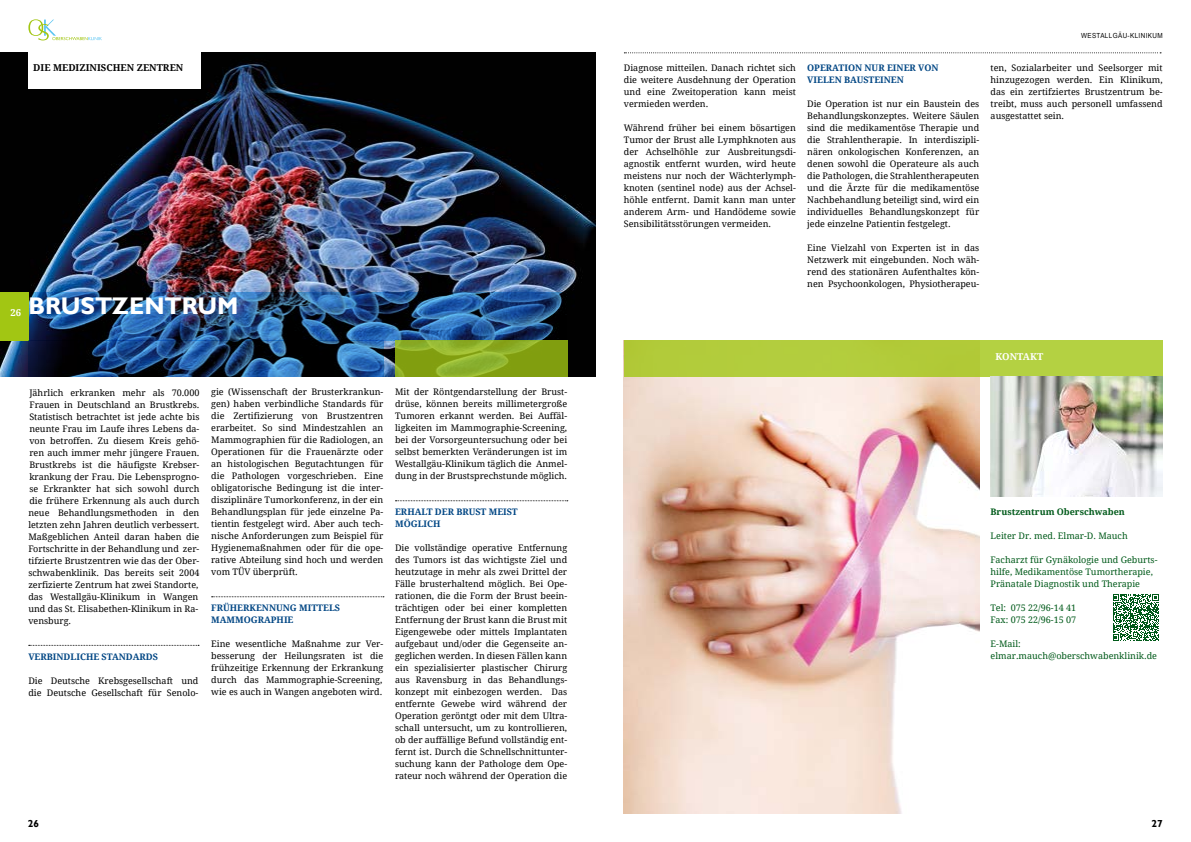
<style>
.page{position:relative;width:1191px;height:842px;background:#fff}
.page>*{position:absolute;margin:0;border:0;box-sizing:border-box;transform-origin:0 0}
.t1{font:700 24px "Gill Alt One";color:#fff}
.t2{font:700 10.1px "Gill Alt One";color:#000}
.t3{font:700 9.5px "Droid Serif";color:#000}
.t4{font:700 9.5px "Droid Serif";color:#fff}
.t5{font:9px/12px "Droid Serif";color:#000;text-align:justify}
.t6{font:9px/12px "Droid Serif";color:#015a1a}
.t7{font:700 9px/12px "Droid Serif";color:#004684}
.t8{font:700 9px "Droid Serif";color:#015a1a}
.t9{font:7px "Arial Narrow";letter-spacing:.05em;color:#000;scale:1.1 1}
</style>
<div class="page">
<svg style="left:28px;top:19px;width:74px;height:22px"></svg>
<svg style="left:624px;top:52px;width:537px;height:1px"></svg>
<img style="left:624px;top:376px;width:355px;height:438px">
<img style="left:0;top:52px;width:595px;height:324px">
<img style="left:28px;top:292px;width:539px;height:48px">
<div style="left:0;top:292px;width:28px;height:48px;background:#a2c613"></div>
<div style="left:28px;top:46px;width:172px;height:42px;background:#fff"></div>
<svg style="left:28px;top:340px;width:356px;height:36px;background:#18385e"></svg>
<svg style="left:395px;top:340px;width:172px;height:36px;background:#88a81d"></svg>
<div style="left:624px;top:340px;width:538px;height:36px;background:#b3cd3d"></div>
<svg style="left:29px;top:645px;width:170px;height:1px"></svg>
<img style="left:990px;top:376px;width:172px;height:120px">
<svg style="left:212px;top:596px;width:172px;height:1px"></svg>
<svg style="left:1113px;top:594px;width:45px;height:47px"></svg>
<svg style="left:395px;top:500px;width:173px;height:1px"></svg>
<p class="t5" style="left:624px;top:62px;width:173px">Diagnose mitteilen. Danach richtet sich die weitere Ausdehnung der Operation und eine Zweitoperation kann meist vermieden werden.</p>
<p class="t5" style="left:624px;top:122px;width:173px">Während früher bei einem bösartigen Tumor der Brust alle Lymphknoten aus der Achselhöhle zur Ausbreitungsdi&shy;agnostik entfernt wurden, wird heute meistens nur noch der Wächterlymph&shy;knoten (sentinel node) aus der Achsel&shy;höhle entfernt. Damit kann man unter anderem Arm- und Handödeme sowie Sensibilitätsstörungen vermeiden.</p>
<p class="t3" style="left:33px;top:63px;width:152px">DIE MEDIZINISCHEN ZENTREN</p>
<p class="t7" style="left:807px;top:62px;width:133px">OPERATION NUR EINER VON<br>VIELEN BAUSTEINEN</p>
<p class="t5" style="left:807px;top:98px;width:173px">Die Operation ist nur ein Baustein des Behandlungskonzeptes. Weitere Säulen sind die medikamentöse Therapie und die Strahlentherapie. In interdiszipli&shy;nären onkologischen Konferenzen, an denen sowohl die Operateure als auch die Pathologen, die Strahlentherapeuten und die Ärzte für die medikamentöse Nachbehandlung beteiligt sind, wird ein individuelles Behandlungskonzept für jede einzelne Patientin festgelegt.</p>
<p class="t5" style="left:807px;top:242px;width:173px">Eine Vielzahl von Experten ist in das Netzwerk mit eingebunden. Noch wäh&shy;rend des stationären Aufenthaltes kön&shy;nen Psychoonkologen, Physiotherapeu-</p>
<p class="t4" style="left:11px;top:307px;width:12px">26</p>
<h1 class="t1" style="left:28px;top:292px;width:212px">BRUSTZENTRUM</h1>
<p class="t9" style="left:1081px;top:30px;width:76px">WESTALLGÄU-KLINIKUM</p>
<p class="t5" style="left:990px;top:62px;width:173px">ten, Sozialarbeiter und Seelsorger mit hinzugezogen werden. Ein Klinikum, das ein zertifziertes Brustzentrum be&shy;treibt, muss auch personell umfassend ausgestattet sein.</p>
<p class="t5" style="left:28px;top:387px;width:173px">Jährlich erkranken mehr als 70.000<br>Frauen in Deutschland an Brustkrebs.<br>Statistisch betrachtet ist jede achte bis neunte Frau im Laufe ihres Lebens da&shy;von betroffen. Zu diesem Kreis gehö&shy;ren auch immer mehr jüngere Frauen.<br>Brustkrebs ist die häufigste Krebser&shy;krankung der Frau. Die Lebensprogno&shy;se Erkrankter hat sich sowohl durch die frühere Erkennung als auch durch neue Behandlungsmethoden in den letzten zehn Jahren deutlich verbessert.<br>Maßgeblichen Anteil daran haben die Fortschritte in der Behandlung und zer&shy;tifzierte Brustzentren wie das der Ober&shy;schwabenklinik. Das bereits seit 2004 zerfizierte Zentrum hat zwei Standorte, das Westallgäu-Klinikum in Wangen und das St. Elisabethen-Klinikum in Ra&shy;vensburg.</p>
<p class="t7" style="left:28px;top:651px;width:131px">VERBINDLICHE STANDARDS</p>
<p class="t5" style="left:28px;top:675px;width:172px">Die Deutsche Krebsgesellschaft und die Deutsche Gesellschaft für Senolo-</p>
<p class="t5" style="left:211px;top:386px;width:174px">gie (Wissenschaft der Brusterkrankun&shy;gen) haben verbindliche Standards für die Zertifizierung von Brustzentren erarbeitet. So sind Mindestzahlen an Mammographien für die Radiologen, an Operationen für die Frauenärzte oder an histologischen Begutachtungen für die Pathologen vorgeschrieben. Eine obligatorische Bedingung ist die inter&shy;disziplinäre Tumorkonferenz, in der ein Behandlungsplan für jede einzelne Pa&shy;tientin festgelegt wird. Aber auch tech&shy;nische Anforderungen zum Beispiel für Hygienemaßnahmen oder für die ope&shy;rative Abteilung sind hoch und werden vom TÜV überprüft.</p>
<p class="t7" style="left:211px;top:602px;width:130px">FRÜHERKENNUNG MITTELS<br>MAMMOGRAPHIE</p>
<p class="t5" style="left:211px;top:638px;width:174px">Eine wesentliche Maßnahme zur Ver&shy;besserung der Heilungsraten ist die frühzeitige Erkennung der Erkrankung durch das Mammographie-Screening, wie es auch in Wangen angeboten wird.</p>
<p class="t5" style="left:395px;top:386px;width:174px">Mit der Röntgendarstellung der Brust&shy;drüse, können bereits millimetergroße Tumoren erkannt werden. Bei Auffäl&shy;ligkeiten im Mammographie-Screening, bei der Vorsorgeuntersuchung oder bei selbst bemerkten Veränderungen ist im Westallgäu-Klinikum täglich die Anmel&shy;dung in der Brustsprechstunde möglich.</p>
<p class="t7" style="left:395px;top:506px;width:124px">ERHALT DER BRUST MEIST<br>MÖGLICH</p>
<p class="t5" style="left:395px;top:542px;width:174px">Die vollständige operative Entfernung des Tumors ist das wichtigste Ziel und heutzutage in mehr als zwei Drittel der Fälle brusterhaltend möglich. Bei Ope&shy;rationen, die die Form der Brust beein&shy;trächtigen oder bei einer kompletten Entfernung der Brust kann die Brust mit Eigengewebe oder mittels Implantaten aufgebaut und/oder die Gegenseite an&shy;geglichen werden. In diesen Fällen kann ein spezialisierter plastischer Chirurg aus Ravensburg in das Behandlungs&shy;konzept mit einbezogen werden. Das entfernte Gewebe wird während der Operation geröntgt oder mit dem Ultra&shy;schall untersucht, um zu kontrollieren, ob der auffällige Befund vollständig ent&shy;fernt ist. Durch die Schnellschnittunter&shy;suchung kann der Pathologe dem Ope&shy;rateur noch während der Operation die</p>
<p class="t4" style="left:995px;top:351px;width:49px">KONTAKT</p>
<p class="t8" style="left:990px;top:507px;width:136px">Brustzentrum Oberschwaben</p>
<p class="t6" style="left:990px;top:530px;width:139px">Leiter Dr. med. Elmar-D. Mauch</p>
<p class="t6" style="left:990px;top:554px;width:168px">Facharzt für Gynäkologie und Geburts&shy;hilfe, Medikamentöse Tumortherapie,<br>Pränatale Diagnostik und Therapie</p>
<p class="t6" style="left:990px;top:602px;width:87px">Tel: 075 22/96-14 41<br>Fax: 075 22/96-15 07</p>
<p class="t6" style="left:990px;top:638px;width:168px">E-Mail: elmar.mauch@oberschwabenklinik.de</p>
<p class="t2" style="left:28px;top:818px;width:13px">26</p>
<p class="t2" style="left:1151px;top:818px;width:13px">27</p>
</div>
